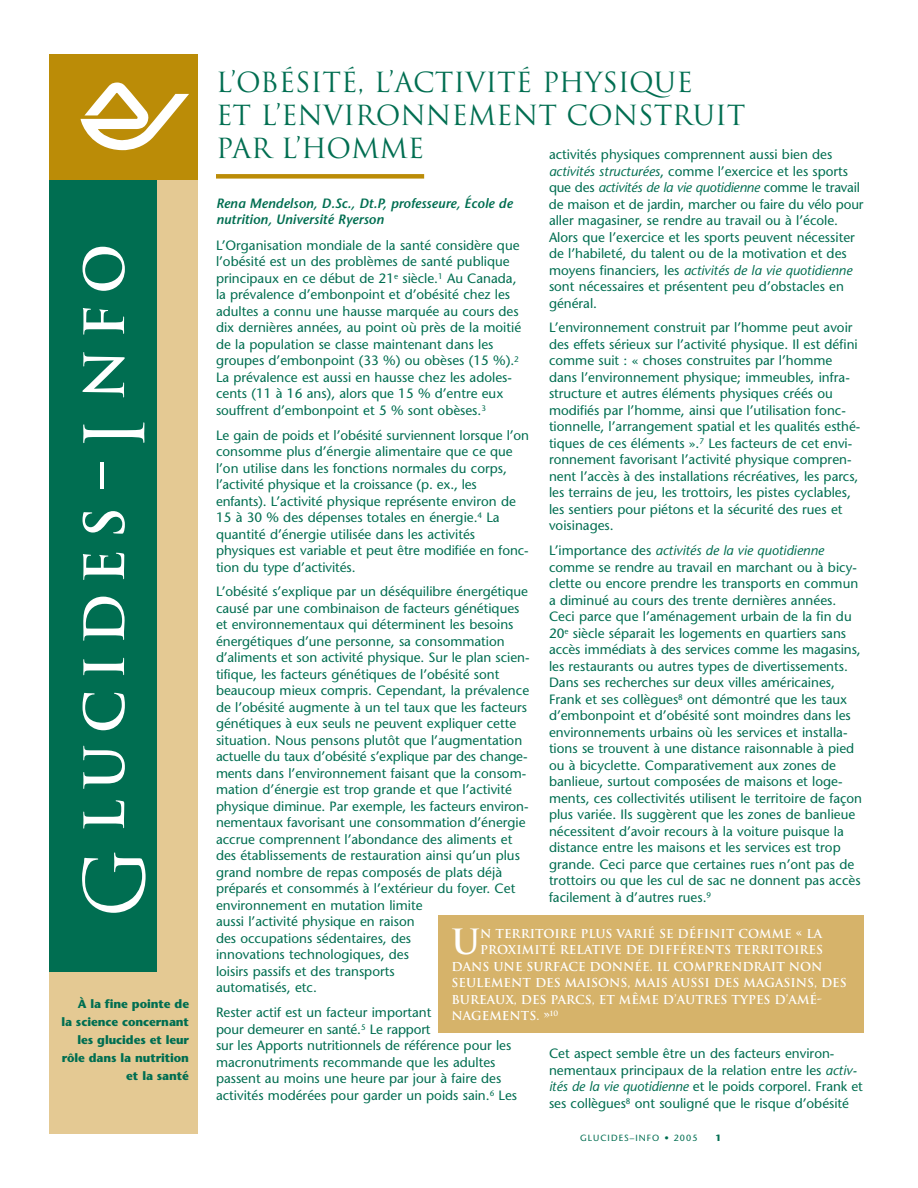
<style>
.page{position:relative;width:918px;height:1188px;background:#fff}
.page>*{position:absolute;margin:0;border:0;box-sizing:border-box;transform-origin:0 0}
.t1{font:700 54px "Trajan";letter-spacing:.2em;color:#fff}
.t2{font:700 33.9px "Trajan";color:#fff}
.t3{font:27px/33px "Trajan";color:#006e51}
.t4{font:13.5px/16.5px "Stone Sans";color:#006e51}
.t5{font:italic 600 13.5px/16.5px "Stone Sans";color:#006e51}
.t6{font:700 12px "Trajan";color:#fff}
.t7{font:700 12px/18px "Stone Sans";letter-spacing:-.005em;color:#006e51;text-align:right}
.t8{font:9px "Stone Sans";letter-spacing:.115em;color:#006e51}
.t9{font:700 9px "Stone Sans";color:#006e51}
.s1{font-weight:400;font-size:81px}
.s2{font-style:italic}
</style>
<div class="page">
<div style="left:50px;top:180px;width:148px;height:954px;background:#e4c993"></div>
<div style="left:50px;top:180px;width:108px;height:792px;background:#006e51"></div>
<div style="left:50px;top:54px;width:148px;height:126px;background:#bb8c07"></div>
<svg style="left:81px;top:82px;width:108px;height:68px"></svg>
<div style="left:216px;top:174px;width:208px;height:5px;background:#bb8c07"></div>
<div style="left:438px;top:915px;width:426px;height:118px;background:#d6b36a"></div>
<h1 class="t1" style="left:74px;top:918px;width:676px;rotate:-90deg"><span class="s1">G</span>LUCIDES–<span class="s1">I</span>NFO</h1>
<p class="t7" style="left:61px;top:996px;width:129px">À la fine pointe de<br>la science concernant les glucides et leur rôle dans la nutrition et la santé</p>
<h3 class="t3" style="left:216px;top:67px;width:531px">L’OBÉSITÉ, L’ACTIVITÉ PHYSIQUE<br>ET L’ENVIRONNEMENT CONSTRUIT<br>PAR L’HOMME</h3>
<p class="t4" style="left:549px;top:148px;width:316px">activités physiques comprennent aussi bien des <span class="s2">activités structurées</span>, comme l’exercice et les sports que des <span class="s2">activités de la vie quotidienne</span> comme le travail de maison et de jardin, marcher ou faire du vélo pour aller magasiner, se rendre au travail ou à l’école.<br>Alors que l’exercice et les sports peuvent nécessiter de l’habileté, du talent ou de la motivation et des moyens financiers, les <span class="s2">activités de la vie quotidienne </span>sont nécessaires et présentent peu d’obstacles en général.</p>
<p class="t4" style="left:549px;top:321px;width:313px">L’environnement construit par l’homme peut avoir des effets sérieux sur l’activité physique. Il est défini comme suit : « choses construites par l’homme dans l’environnement physique; immeubles, infra&shy;structure et autres éléments physiques créés ou modifiés par l’homme, ainsi que l’utilisation fonc&shy;tionnelle, l’arrangement spatial et les qualités esthé&shy;tiques de ces éléments ».<sup>7</sup> Les facteurs de cet envi&shy;ronnement favorisant l’activité physique compren&shy;nent l’accès à des installations récréatives, les parcs, les terrains de jeu, les trottoirs, les pistes cyclables, les sentiers pour piétons et la sécurité des rues et voisinages.</p>
<p class="t4" style="left:549px;top:544px;width:315px">L’importance des <span class="s2">activités de la vie quotidienne </span>comme se rendre au travail en marchant ou à bicy&shy;clette ou encore prendre les transports en commun a diminué au cours des trente dernières années.<br>Ceci parce que l’aménagement urbain de la fin du 20<sup>e</sup> siècle séparait les logements en quartiers sans accès immédiats à des services comme les magasins, les restaurants ou autres types de divertissements.<br>Dans ses recherches sur deux villes américaines, Frank et ses collègues<sup>8</sup> ont démontré que les taux d’embonpoint et d’obésité sont moindres dans les environnements urbains où les services et installa&shy;tions se trouvent à une distance raisonnable à pied ou à bicyclette. Comparativement aux zones de banlieue, surtout composées de maisons et loge&shy;ments, ces collectivités utilisent le territoire de façon plus variée. Ils suggèrent que les zones de banlieue nécessitent d’avoir recours à la voiture puisque la distance entre les maisons et les services est trop grande. Ceci parce que certaines rues n’ont pas de trottoirs ou que les cul de sac ne donnent pas accès facilement à d’autres rues.<sup>9</sup></p>
<p class="t5" style="left:216px;top:196px;width:298px">Rena Mendelson, D.Sc., Dt.P, professeure, École de nutrition, Université Ryerson</p>
<p class="t4" style="left:216px;top:238px;width:307px">L’Organisation mondiale de la santé considère que l’obésité est un des problèmes de santé publique principaux en ce début de 21<sup>e</sup> siècle.<sup>1</sup> Au Canada, la prévalence d’embonpoint et d’obésité chez les adultes a connu une hausse marquée au cours des dix dernières années, au point où près de la moitié de la population se classe maintenant dans les groupes d’embonpoint (33 %) ou obèses (15 %).<sup>2<br></sup>La prévalence est aussi en hausse chez les adoles&shy;cents (11 à 16 ans), alors que 15 % d’entre eux souffrent d’embonpoint et 5 % sont obèses.<sup>3</sup></p>
<p class="t4" style="left:216px;top:428px;width:315px">Le gain de poids et l’obésité surviennent lorsque l’on consomme plus d’énergie alimentaire que ce que l’on utilise dans les fonctions normales du corps, l’activité physique et la croissance (p. ex., les enfants). L’activité physique représente environ de 15 à 30 % des dépenses totales en énergie.<sup>4</sup> La quantité d’énergie utilisée dans les activités physiques est variable et peut être modifiée en fonc&shy;tion du type d’activités.</p>
<p class="t4" style="left:216px;top:585px;width:315px">L’obésité s’explique par un déséquilibre énergétique causé par une combinaison de facteurs génétiques et environnementaux qui déterminent les besoins énergétiques d’une personne, sa consommation d’aliments et son activité physique. Sur le plan scien&shy;tifique, les facteurs génétiques de l’obésité sont beaucoup mieux compris. Cependant, la prévalence de l’obésité augmente à un tel taux que les facteurs génétiques à eux seuls ne peuvent expliquer cette situation. Nous pensons plutôt que l’augmentation actuelle du taux d’obésité s’explique par des change&shy;ments dans l’environnement faisant que la consom&shy;mation d’énergie est trop grande et que l’activité physique diminue. Par exemple, les facteurs environ&shy;nementaux favorisant une consommation d’énergie accrue comprennent l’abondance des aliments et des établissements de restauration ainsi qu’un plus grand nombre de repas composés de plats déjà préparés et consommés à l’extérieur du foyer. Cet environnement en mutation limite<br>aussi l’activité physique en raison<br>des occupations sédentaires, des<br>innovations technologiques, des<br>loisirs passifs et des transports<br>automatisés, etc.</p>
<p class="t4" style="left:216px;top:1006px;width:303px">Rester actif est un facteur important<br>pour demeurer en santé.<sup>5</sup> Le rapport<br>sur les Apports nutritionnels de référence pour les macronutriments recommande que les adultes passent au moins une heure par jour à faire des activités modérées pour garder un poids sain.<sup>6</sup> Les</p>
<h2 class="t2" style="left:452px;top:923px;width:30px">U</h2>
<p class="t6" style="left:480px;top:926px;width:344px">N TERRITOIRE PLUS VARIÉ SE DÉFINIT COMME « LA</p>
<p class="t6" style="left:480px;top:943px;width:344px">PROXIMITÉ RELATIVE DE DIFFÉRENTS TERRITOIRES</p>
<p class="t6" style="left:451px;top:959px;width:373px">DANS UNE SURFACE DONNÉE. IL COMPRENDRAIT NON</p>
<p class="t6" style="left:451px;top:976px;width:397px">SEULEMENT DES MAISONS, MAIS AUSSI DES MAGASINS, DES</p>
<p class="t6" style="left:451px;top:992px;width:372px">BUREAUX, DES PARCS, ET MÊME D’AUTRES TYPES D’AMÉ-</p>
<p class="t6" style="left:451px;top:1009px;width:108px">NAGEMENTS. »<sup>10</sup></p>
<p class="t4" style="left:549px;top:1047px;width:315px">Cet aspect semble être un des facteurs environ&shy;nementaux principaux de la relation entre les <span class="s2">activ&shy;ités de la vie quotidienne</span> et le poids corporel. Frank et ses collègues<sup>8</sup> ont souligné que le risque d’obésité</p>
<p class="t8" style="left:580px;top:1134px;width:119px">GLUCIDES–INFO • 2005</p>
<p class="t9" style="left:716px;top:1134px;width:7px">1</p>
</div>
